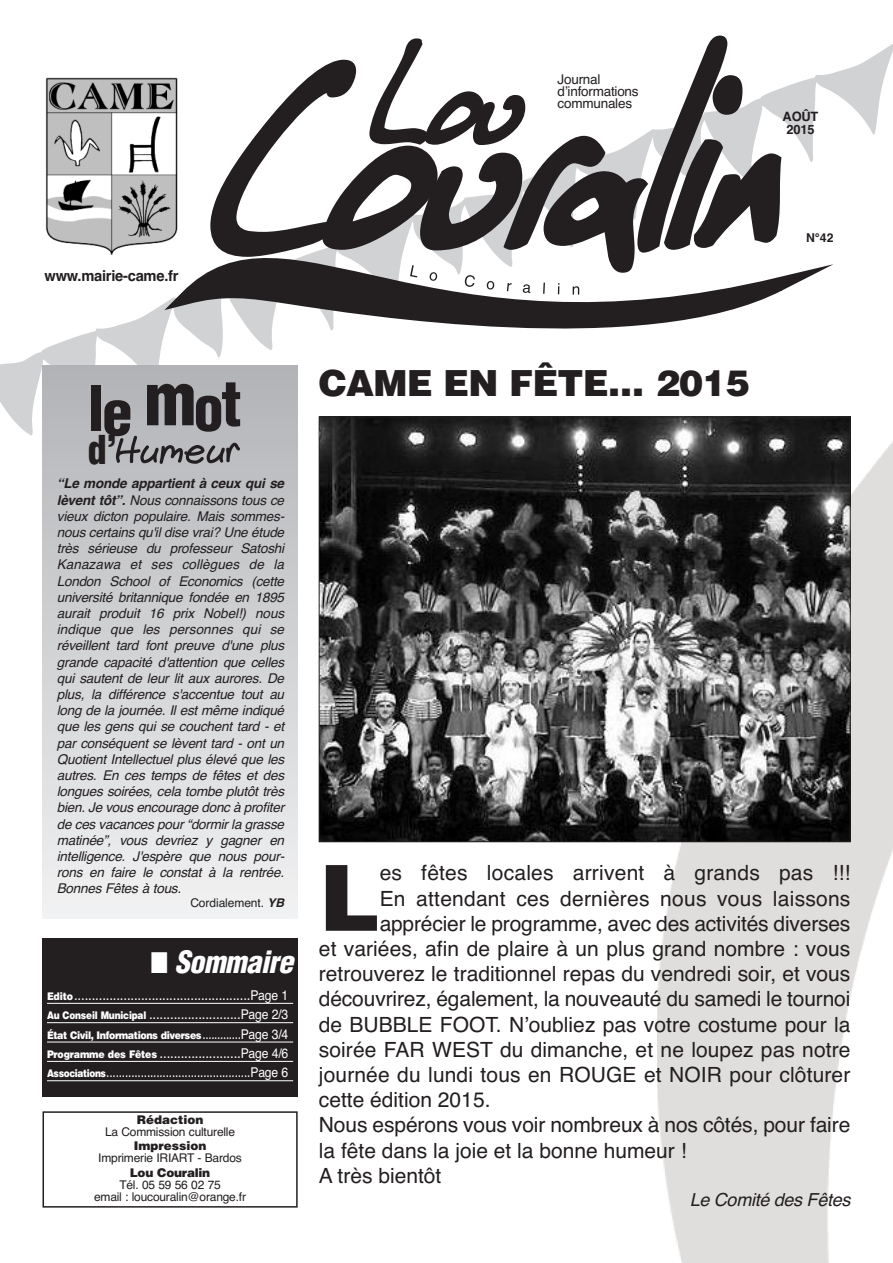
<style>
.page{position:relative;width:893px;height:1263px;background:#fff}
.page>*{position:absolute;margin:0;border:0;box-sizing:border-box;transform-origin:0 0}
.t1{font:900 91.2px "Helvetica LT";color:#231f20}
.t2{font:900 condensed 60.75px "Helvetica LT";color:#231f20}
.t3{font:900 condensed 38.85px "Helvetica LT";color:#231f20}
.t4{font:900 36px "Helvetica LT";letter-spacing:-.02em;color:#231f20}
.t5{font:italic 900 condensed 30px "Helvetica LT";letter-spacing:-.015em;color:#fff}
.t6{font:21px "Helvetica";color:#231f20}
.t7{font:italic 18px "Helvetica";color:#231f20}
.t8{font:15px/19.4px "Helvetica";color:#fff;scale:.9 1}
.t9{font:700 15px "Helvetica";letter-spacing:-.015em;color:#231f20}
.t10{font:italic 13.5px/16.2px "Helvetica";color:#231f20;text-align:justify}
.t11{font:13.5px/12px "Helvetica";letter-spacing:-.015em;color:#231f20}
.t12{font:700 12.9px/12.9px "Helvetica";letter-spacing:-.015em;color:#231f20;text-align:center}
.t13{font:700 12.3px "Helvetica";color:#231f20}
.t14{font:12px/12px "Helvetica";letter-spacing:-.015em;color:#231f20;text-align:center}
.t15{font:900 12px "Helvetica LT";color:#231f20}
.t16{font:900 12px "Helvetica LT";letter-spacing:-.02em;color:#231f20}
.t17{font:900 10.5px "Helvetica LT";letter-spacing:-.04em;color:#fff;scale:.9 1}
.s1{font-size:72px}
.s2{font-weight:700}
.s3{font-weight:700;font-style:italic}
.s4{font-family:"Helvetica LT";font-weight:900;font-size:10.5px}
.s5{font-size:13.5px}
.s6{font-family:"Helvetica";font-weight:400;font-size:15px}
.s7{font-family:"Helvetica";font-weight:400;font-size:13.5px}
</style>
<div class="page">
<img style="left:0;top:45px;width:893px;height:397px">
<div style="left:483px;top:278px;width:410px;height:985px;background:#fff"></div>
<img style="left:658px;top:416px;width:235px;height:847px">
<div style="left:43px;top:366px;width:255px;height:552px;background:linear-gradient(to bottom,#b2b3b6,#f0f1f2)"></div>
<div style="left:43px;top:1111px;width:255px;height:96px;border:2px solid #231f20"></div>
<svg style="left:167px;top:196px;width:667px;height:149px"></svg>
<svg style="left:210px;top:36px;width:571px;height:259px"></svg>
<img style="left:38px;top:67px;width:149px;height:202px">
<div style="left:43px;top:938px;width:255px;height:158px;background:#231f20"></div>
<hr style="left:47px;top:1003px;width:246px;height:1px;background:#fff">
<hr style="left:47px;top:1022px;width:246px;height:1px;background:#fff">
<hr style="left:47px;top:1042px;width:246px;height:1px;background:#fff">
<hr style="left:47px;top:1061px;width:246px;height:1px;background:#fff">
<hr style="left:47px;top:1080px;width:246px;height:1px;background:#fff">
<svg style="left:116px;top:436px;width:124px;height:28px;background:#8f8e91"></svg>
<img style="left:321px;top:419px;width:527px;height:421px">
<p class="t11" style="left:558px;top:74px;width:83px">Journal dʼinformations communales</p>
<p class="t12" style="left:783px;top:110px;width:37px">AOÛT<br>2015</p>
<p class="t9" style="left:44px;top:267px;width:136px">www.mairie-came.fr</p>
<p class="t13" style="left:806px;top:231px;width:29px">N°42</p>
<h2 class="t2" style="left:88px;top:370px;width:155px">le <span class="s1">m</span>ot</h2>
<h3 class="t3" style="left:88px;top:425px;width:31px">d’</h3>
<p class="t10" style="left:57px;top:476px;width:234px"><span class="s2">“Le monde appartient à ceux qui se lèvent tôt”.</span> Nous connaissons tous ce vieux dicton populaire. Mais sommes&shy;nous certains qu'il dise vrai? Une étude très sérieuse du professeur Satoshi Kanazawa et ses collègues de la London School of Economics (cette université britannique fondée en 1895 aurait produit 16 prix Nobel!) nous indique que les personnes qui se réveillent tard font preuve d'une plus grande capacité d'attention que celles qui sautent de leur lit aux aurores. De plus, la différence s'accentue tout au long de la journée. Il est même indiqué que les gens qui se couchent tard - et par conséquent se lèvent tard - ont un Quotient Intellectuel plus élevé que les autres. En ces temps de fêtes et des longues soirées, cela tombe plutôt très bien. Je vous encourage donc à profiter de ces vacances pour “dormir la grasse matinée”, vous devriez y gagner en intelligence. J'espère que nous pour&shy;rons en faire le constat à la rentrée.<br>Bonnes Fêtes à tous.</p>
<p class="t14" style="left:190px;top:897px;width:100px">Cordialement. <span class="s3">YB</span></p>
<h3 class="t5" style="left:151px;top:943px;width:144px">■ Sommaire</h3>
<p class="t8" style="left:47px;top:985px;width:270px"><span class="s4">Edito</span>..................................................<span class="s5">Page 1<br></span><span class="s4">Au Conseil Municipal</span> ..........................<span class="s5">Page 2/3</span></p>
<p class="t17" style="left:47px;top:1028px;width:270px">État Civil, Informations diverses<span class="s6">.............</span><span class="s7">Page 3/4</span></p>
<p class="t8" style="left:47px;top:1043px;width:270px"><span class="s4">Programme des Fêtes</span> .......................<span class="s5">Page 4/6<br></span><span class="s4">Associations</span>..............................................<span class="s5">Page 6</span></p>
<p class="t15" style="left:137px;top:1112px;width:68px">Rédaction</p>
<p class="t14" style="left:105px;top:1126px;width:132px">La Commission culturelle</p>
<p class="t15" style="left:134px;top:1138px;width:74px">Impression</p>
<p class="t14" style="left:98px;top:1152px;width:145px">Imprimerie IRIART - Bardos</p>
<p class="t16" style="left:130px;top:1164px;width:82px">Lou Couralin</p>
<p class="t14" style="left:94px;top:1178px;width:153px">Tél. 05 59 56 02 75<br>email : loucouralin@orange.fr</p>
<h3 class="t4" style="left:319px;top:360px;width:432px">CAME EN FÊTE… 2015</h3>
<h1 class="t1" style="left:319px;top:838px;width:62px">L</h1>
<h3 class="t6" style="left:380px;top:861px;width:472px">es fêtes locales arrivent à grands pas !!!</h3>
<h3 class="t6" style="left:380px;top:886px;width:472px">En attendant ces dernières nous vous laissons</h3>
<h3 class="t6" style="left:380px;top:911px;width:472px">apprécier le programme, avec des activités diverses</h3>
<h3 class="t6" style="left:319px;top:936px;width:533px">et variées, afin de plaire à un plus grand nombre : vous</h3>
<h3 class="t6" style="left:319px;top:962px;width:533px">retrouverez le traditionnel repas du vendredi soir, et vous</h3>
<h3 class="t6" style="left:319px;top:987px;width:533px">découvrirez, également, la nouveauté du samedi le tournoi</h3>
<h3 class="t6" style="left:319px;top:1012px;width:533px">de BUBBLE FOOT. Nʼoubliez pas votre costume pour la</h3>
<h3 class="t6" style="left:319px;top:1037px;width:533px">soirée FAR WEST du dimanche, et ne loupez pas notre</h3>
<h3 class="t6" style="left:319px;top:1062px;width:533px">journée du lundi tous en ROUGE et NOIR pour clôturer</h3>
<h3 class="t6" style="left:319px;top:1088px;width:173px">cette édition 2015.</h3>
<h3 class="t6" style="left:319px;top:1113px;width:533px">Nous espérons vous voir nombreux à nos côtés, pour faire</h3>
<h3 class="t6" style="left:319px;top:1138px;width:369px">la fête dans la joie et la bonne humeur !</h3>
<h3 class="t6" style="left:319px;top:1163px;width:124px">A très bientôt</h3>
<h3 class="t7" style="left:690px;top:1189px;width:168px">Le Comité des Fêtes</h3>
</div>
